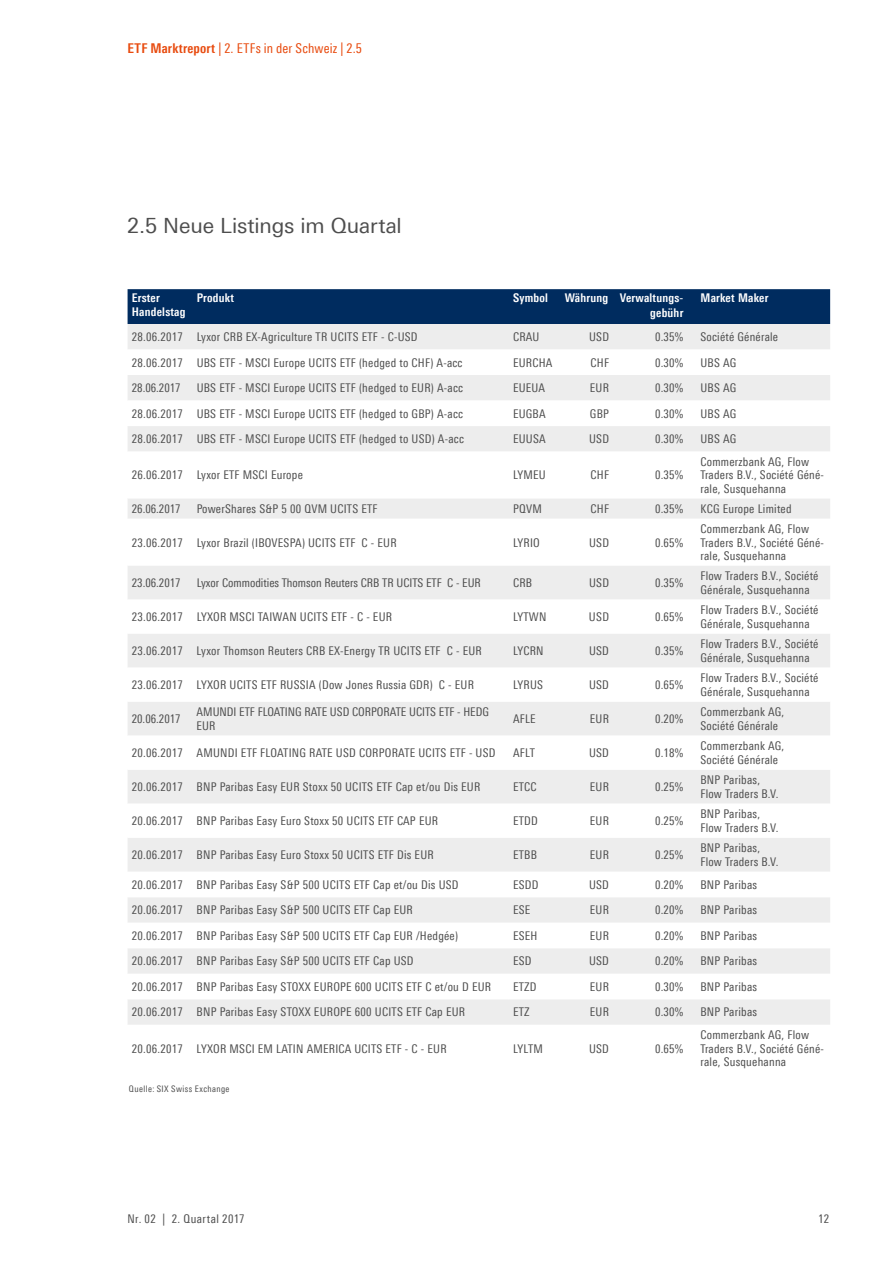
<style>
.page{position:relative;width:893px;height:1263px;background:#fff}
.page>*{position:absolute;margin:0;border:0;box-sizing:border-box;transform-origin:0 0}
.t1{font:21px "Linotype Univers 430";letter-spacing:-.005em;color:#4e4e4e}
.t2{font:13.5px "Linotype Univers 420 Cn";letter-spacing:.01em;color:#e84b0f}
.t3{font:12px/13.5px "Linotype Univers 420 Cn";letter-spacing:.02em;color:#4e4e4e}
.t4{font:12px/13.5px "Linotype Univers 420 Cn";color:#4e4e4e}
.t5{font:700 12px/13.5px "Linotype Univers 620 Cn";letter-spacing:.02em;color:#fff}
.t6{font:9px "Linotype Univers 420 Cn";letter-spacing:.045em;color:#4e4e4e}
.s1{font-family:"Linotype Univers 620 Cn";font-weight:700}
</style>
<div class="page">
<div style="left:128px;top:289px;width:702px;height:35px;background:#002c5f"></div>
<div style="left:128px;top:324px;width:702px;height:25px;background:#ededed"></div>
<svg style="left:128px;top:375px;width:702px;height:650px"></svg>
<p class="t2" style="left:128px;top:40px;width:236px"><span class="s1">ETF Marktreport</span> | 2. ETFs in der Schweiz | 2.5</p>
<h1 class="t1" style="left:127px;top:213px;width:276px">2.5 Neue Listings im Quartal</h1>
<p class="t5" style="left:132px;top:291px;width:55px">Erster<br>Handelstag</p>
<p class="t5" style="left:197px;top:291px;width:39px">Produkt</p>
<p class="t5" style="left:513px;top:291px;width:36px">Symbol</p>
<p class="t5" style="left:565px;top:291px;width:120px;line-height:14.4px;text-align:right">Währung Verwaltungs&shy;gebühr</p>
<p class="t5" style="left:700px;top:291px;width:69px">Market Maker</p>
<p class="t3" style="left:132px;top:330px;width:287px">28.06.2017 Lyxor CRB EX-Agriculture TR UCITS ETF - C-USD</p>
<p class="t3" style="left:513px;top:330px;width:28px">CRAU</p>
<p class="t3" style="left:589px;top:330px;width:21px">USD</p>
<p class="t3" style="left:655px;top:330px;width:30px">0.35%</p>
<p class="t3" style="left:700px;top:330px;width:79px">Société Générale</p>
<p class="t3" style="left:132px;top:355px;width:332px">28.06.2017 UBS ETF - MSCI Europe UCITS ETF (hedged to CHF) A-acc</p>
<p class="t3" style="left:513px;top:355px;width:41px">EURCHA</p>
<p class="t3" style="left:590px;top:355px;width:20px">CHF</p>
<p class="t3" style="left:655px;top:355px;width:30px">0.30%</p>
<p class="t3" style="left:700px;top:355px;width:37px">UBS AG</p>
<p class="t3" style="left:132px;top:381px;width:50px">28.06.2017</p>
<p class="t3" style="left:197px;top:381px;width:268px">UBS ETF - MSCI Europe UCITS ETF (hedged to EUR) A-acc</p>
<p class="t3" style="left:513px;top:381px;width:34px">EUEUA</p>
<p class="t3" style="left:590px;top:381px;width:21px">EUR</p>
<p class="t3" style="left:655px;top:381px;width:30px">0.30%</p>
<p class="t3" style="left:700px;top:381px;width:37px">UBS AG</p>
<p class="t3" style="left:132px;top:407px;width:333px">28.06.2017 UBS ETF - MSCI Europe UCITS ETF (hedged to GBP) A-acc</p>
<p class="t3" style="left:513px;top:407px;width:34px">EUGBA</p>
<p class="t3" style="left:590px;top:407px;width:21px">GBP</p>
<p class="t3" style="left:655px;top:407px;width:30px">0.30%</p>
<p class="t3" style="left:700px;top:407px;width:37px">UBS AG</p>
<p class="t3" style="left:132px;top:432px;width:334px">28.06.2017 UBS ETF - MSCI Europe UCITS ETF (hedged to USD) A-acc</p>
<p class="t3" style="left:513px;top:432px;width:34px">EUUSA</p>
<p class="t3" style="left:589px;top:432px;width:21px">USD</p>
<p class="t3" style="left:655px;top:432px;width:30px">0.30%</p>
<p class="t3" style="left:700px;top:432px;width:37px">UBS AG</p>
<p class="t3" style="left:132px;top:468px;width:173px">26.06.2017 Lyxor ETF MSCI Europe</p>
<p class="t3" style="left:513px;top:468px;width:34px">LYMEU</p>
<p class="t3" style="left:590px;top:468px;width:20px">CHF</p>
<p class="t3" style="left:655px;top:468px;width:30px">0.35%</p>
<p class="t3" style="left:700px;top:455px;width:125px">Commerzbank AG, Flow<br>Traders B.V., Société Géné&shy;rale, Susquehanna</p>
<p class="t3" style="left:132px;top:502px;width:50px">26.06.2017</p>
<p class="t3" style="left:197px;top:502px;width:182px">PowerShares S&amp;P 5 00 QVM UCITS ETF</p>
<p class="t3" style="left:513px;top:502px;width:30px">PQVM</p>
<p class="t3" style="left:590px;top:502px;width:20px">CHF</p>
<p class="t3" style="left:655px;top:502px;width:30px">0.35%</p>
<p class="t3" style="left:700px;top:502px;width:93px">KCG Europe Limited</p>
<p class="t3" style="left:132px;top:535px;width:266px">23.06.2017 Lyxor Brazil (IBOVESPA) UCITS ETF C - EUR</p>
<p class="t3" style="left:513px;top:535px;width:28px">LYRIO</p>
<p class="t3" style="left:589px;top:535px;width:21px">USD</p>
<p class="t3" style="left:655px;top:535px;width:30px">0.65%</p>
<p class="t3" style="left:700px;top:522px;width:125px">Commerzbank AG, Flow<br>Traders B.V., Société Géné&shy;rale, Susquehanna</p>
<p class="t3" style="left:132px;top:576px;width:50px">23.06.2017</p>
<p class="t4" style="left:197px;top:576px;width:286px">Lyxor Commodities Thomson Reuters CRB TR UCITS ETF C - EUR</p>
<p class="t3" style="left:513px;top:576px;width:21px">CRB</p>
<p class="t3" style="left:589px;top:576px;width:21px">USD</p>
<p class="t3" style="left:655px;top:576px;width:30px">0.35%</p>
<p class="t3" style="left:700px;top:569px;width:120px">Flow Traders B.V., Société<br>Générale, Susquehanna</p>
<p class="t3" style="left:132px;top:610px;width:262px">23.06.2017 LYXOR MSCI TAIWAN UCITS ETF - C - EUR</p>
<p class="t3" style="left:513px;top:610px;width:35px">LYTWN</p>
<p class="t3" style="left:589px;top:610px;width:22px">USD</p>
<p class="t3" style="left:655px;top:610px;width:30px">0.65%</p>
<p class="t3" style="left:700px;top:603px;width:120px">Flow Traders B.V., Société<br>Générale, Susquehanna</p>
<p class="t3" style="left:132px;top:644px;width:352px">23.06.2017 Lyxor Thomson Reuters CRB EX-Energy TR UCITS ETF C - EUR</p>
<p class="t3" style="left:513px;top:644px;width:32px">LYCRN</p>
<p class="t3" style="left:589px;top:644px;width:21px">USD</p>
<p class="t3" style="left:655px;top:644px;width:30px">0.35%</p>
<p class="t3" style="left:700px;top:637px;width:120px">Flow Traders B.V., Société<br>Générale, Susquehanna</p>
<p class="t3" style="left:132px;top:678px;width:344px">23.06.2017 LYXOR UCITS ETF RUSSIA (Dow Jones Russia GDR) C - EUR</p>
<p class="t3" style="left:513px;top:678px;width:31px">LYRUS</p>
<p class="t3" style="left:589px;top:678px;width:21px">USD</p>
<p class="t3" style="left:655px;top:678px;width:30px">0.65%</p>
<p class="t3" style="left:700px;top:671px;width:120px">Flow Traders B.V., Société<br>Générale, Susquehanna</p>
<p class="t3" style="left:132px;top:712px;width:50px">20.06.2017</p>
<p class="t4" style="left:197px;top:705px;width:294px">AMUNDI ETF FLOATING RATE USD CORPORATE UCITS ETF - HEDG<br>EUR</p>
<p class="t3" style="left:513px;top:712px;width:24px">AFLE</p>
<p class="t3" style="left:590px;top:712px;width:21px">EUR</p>
<p class="t3" style="left:655px;top:712px;width:30px">0.20%</p>
<p class="t3" style="left:700px;top:705px;width:85px">Commerzbank AG,<br>Société Générale</p>
<p class="t3" style="left:132px;top:746px;width:365px">20.06.2017 AMUNDI ETF FLOATING RATE USD CORPORATE UCITS ETF - USD</p>
<p class="t3" style="left:513px;top:746px;width:23px">AFLT</p>
<p class="t3" style="left:589px;top:746px;width:21px">USD</p>
<p class="t3" style="left:655px;top:746px;width:30px">0.18%</p>
<p class="t3" style="left:700px;top:739px;width:85px">Commerzbank AG,<br>Société Générale</p>
<p class="t3" style="left:132px;top:780px;width:350px">20.06.2017 BNP Paribas Easy EUR Stoxx 50 UCITS ETF Cap et/ou Dis EUR</p>
<p class="t3" style="left:513px;top:780px;width:25px">ETCC</p>
<p class="t3" style="left:590px;top:780px;width:21px">EUR</p>
<p class="t3" style="left:655px;top:780px;width:30px">0.25%</p>
<p class="t3" style="left:700px;top:773px;width:80px">BNP Paribas,<br>Flow Traders B.V.</p>
<p class="t3" style="left:132px;top:814px;width:308px">20.06.2017 BNP Paribas Easy Euro Stoxx 50 UCITS ETF CAP EUR</p>
<p class="t3" style="left:513px;top:814px;width:26px">ETDD</p>
<p class="t3" style="left:590px;top:814px;width:21px">EUR</p>
<p class="t3" style="left:655px;top:814px;width:30px">0.25%</p>
<p class="t3" style="left:700px;top:807px;width:80px">BNP Paribas,<br>Flow Traders B.V.</p>
<p class="t3" style="left:132px;top:848px;width:303px">20.06.2017 BNP Paribas Easy Euro Stoxx 50 UCITS ETF Dis EUR</p>
<p class="t3" style="left:513px;top:848px;width:25px">ETBB</p>
<p class="t3" style="left:590px;top:848px;width:21px">EUR</p>
<p class="t3" style="left:655px;top:848px;width:30px">0.25%</p>
<p class="t3" style="left:700px;top:841px;width:80px">BNP Paribas,<br>Flow Traders B.V.</p>
<p class="t3" style="left:132px;top:878px;width:328px">20.06.2017 BNP Paribas Easy S&amp;P 500 UCITS ETF Cap et/ou Dis USD</p>
<p class="t3" style="left:513px;top:878px;width:27px">ESDD</p>
<p class="t3" style="left:589px;top:878px;width:21px">USD</p>
<p class="t3" style="left:655px;top:878px;width:30px">0.20%</p>
<p class="t3" style="left:700px;top:878px;width:58px">BNP Paribas</p>
<p class="t3" style="left:132px;top:903px;width:283px">20.06.2017 BNP Paribas Easy S&amp;P 500 UCITS ETF Cap EUR</p>
<p class="t3" style="left:513px;top:903px;width:19px">ESE</p>
<p class="t3" style="left:590px;top:903px;width:21px">EUR</p>
<p class="t3" style="left:655px;top:903px;width:30px">0.20%</p>
<p class="t3" style="left:700px;top:903px;width:58px">BNP Paribas</p>
<p class="t3" style="left:132px;top:929px;width:328px">20.06.2017 BNP Paribas Easy S&amp;P 500 UCITS ETF Cap EUR /Hedgée)</p>
<p class="t3" style="left:513px;top:929px;width:26px">ESEH</p>
<p class="t3" style="left:590px;top:929px;width:21px">EUR</p>
<p class="t3" style="left:655px;top:929px;width:30px">0.20%</p>
<p class="t3" style="left:700px;top:929px;width:58px">BNP Paribas</p>
<p class="t3" style="left:132px;top:954px;width:283px">20.06.2017 BNP Paribas Easy S&amp;P 500 UCITS ETF Cap USD</p>
<p class="t3" style="left:513px;top:954px;width:20px">ESD</p>
<p class="t3" style="left:589px;top:954px;width:21px">USD</p>
<p class="t3" style="left:655px;top:954px;width:30px">0.20%</p>
<p class="t3" style="left:700px;top:954px;width:58px">BNP Paribas</p>
<p class="t3" style="left:132px;top:980px;width:361px">20.06.2017 BNP Paribas Easy STOXX EUROPE 600 UCITS ETF C et/ou D EUR</p>
<p class="t3" style="left:513px;top:980px;width:25px">ETZD</p>
<p class="t3" style="left:590px;top:980px;width:21px">EUR</p>
<p class="t3" style="left:655px;top:980px;width:30px">0.30%</p>
<p class="t3" style="left:700px;top:980px;width:58px">BNP Paribas</p>
<p class="t3" style="left:132px;top:1005px;width:335px">20.06.2017 BNP Paribas Easy STOXX EUROPE 600 UCITS ETF Cap EUR</p>
<p class="t3" style="left:513px;top:1005px;width:18px">ETZ</p>
<p class="t3" style="left:590px;top:1005px;width:21px">EUR</p>
<p class="t3" style="left:655px;top:1005px;width:30px">0.30%</p>
<p class="t3" style="left:700px;top:1005px;width:58px">BNP Paribas</p>
<p class="t3" style="left:132px;top:1041px;width:316px">20.06.2017 LYXOR MSCI EM LATIN AMERICA UCITS ETF - C - EUR</p>
<p class="t3" style="left:513px;top:1041px;width:31px">LYLTM</p>
<p class="t3" style="left:589px;top:1041px;width:21px">USD</p>
<p class="t3" style="left:655px;top:1041px;width:30px">0.65%</p>
<p class="t3" style="left:700px;top:1028px;width:125px">Commerzbank AG, Flow<br>Traders B.V., Société Géné&shy;rale, Susquehanna</p>
<p class="t6" style="left:129px;top:1084px;width:102px">Quelle: SIX Swiss Exchange</p>
<p class="t3" style="left:128px;top:1212px;width:119px">Nr. 02 | 2. Quartal 2017</p>
<p class="t3" style="left:818px;top:1212px;width:12px">12</p>
</div>
